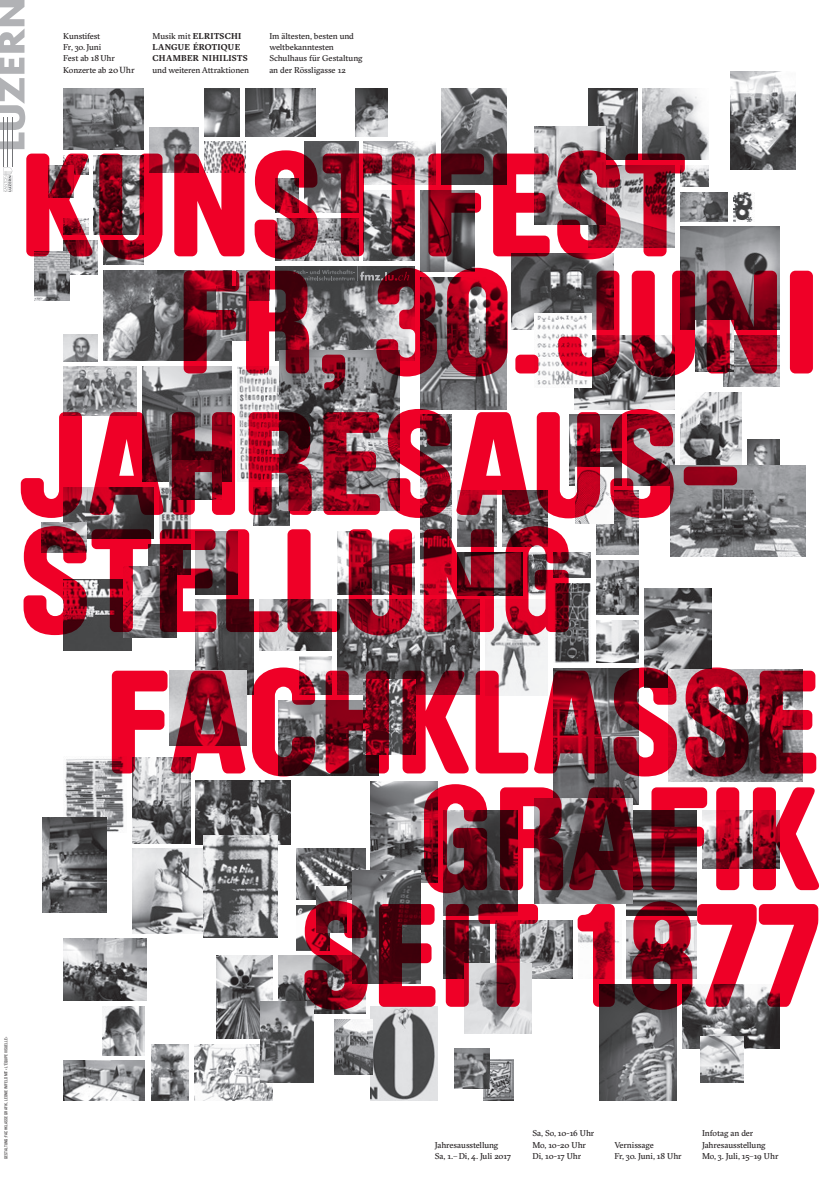
<style>
.page{position:relative;width:840px;height:1191px;background:#fff}
.page>*{position:absolute;margin:0;border:0;box-sizing:border-box;transform-origin:0 0}
.t1{font:900 145px/117px "Brauer Neue";color:#ef0027}
.t2{font:8.4px/11.4px "GT Sectra";letter-spacing:-.01em;color:#231f20}
.t3{font:700 8.4px "GT Sectra";letter-spacing:.04em;color:#231f20}
.t4{font:4.2px "Brauer Neue";letter-spacing:.02em;color:#231f20}
.s1{font-size:8.8px}
.s2{font-weight:400}
</style>
<div class="page">
<img style="left:596px;top:560px;width:42px;height:55px">
<img style="left:103px;top:1006px;width:41px;height:49px">
<img style="left:680px;top:392px;width:61px;height:73px">
<img style="left:196px;top:531px;width:41px;height:63px">
<img style="left:483px;top:1059px;width:30px;height:41px">
<img style="left:63px;top:367px;width:73px;height:48px">
<img style="left:196px;top:600px;width:58px;height:94px">
<img style="left:259px;top:600px;width:72px;height:50px">
<img style="left:195px;top:780px;width:95px;height:64px">
<img style="left:457px;top:552px;width:65px;height:43px">
<img style="left:370px;top:781px;width:67px;height:101px">
<img style="left:443px;top:810px;width:74px;height:105px">
<img style="left:245px;top:88px;width:70px;height:48px">
<svg style="left:0;top:0;width:25px;height:149px"></svg>
<hr style="left:8px;top:117px;width:1px;height:50px;background:#737477">
<hr style="left:12px;top:117px;width:1px;height:50px;background:#737477">
<svg style="left:3px;top:167px;width:10px;height:25px"></svg>
<hr style="left:3px;top:117px;width:1px;height:50px;background:#737477">
<img style="left:65px;top:756px;width:59px;height:76px">
<img style="left:495px;top:920px;width:77px;height:58px">
<img style="left:103px;top:271px;width:128px;height:90px">
<img style="left:275px;top:266px;width:139px;height:95px">
<img style="left:204px;top:88px;width:35px;height:48px">
<img style="left:63px;top:218px;width:25px;height:17px">
<img style="left:204px;top:142px;width:41px;height:31px">
<img style="left:588px;top:88px;width:48px;height:71px">
<img style="left:588px;top:165px;width:86px;height:82px">
<img style="left:103px;top:240px;width:41px;height:25px">
<img style="left:142px;top:366px;width:89px;height:115px">
<img style="left:236px;top:271px;width:33px;height:29px">
<img style="left:680px;top:165px;width:27px;height:22px">
<img style="left:63px;top:487px;width:90px;height:52px">
<img style="left:364px;top:190px;width:50px;height:70px">
<img style="left:443px;top:920px;width:46px;height:58px">
<img style="left:420px;top:277px;width:86px;height:132px">
<img style="left:364px;top:142px;width:71px;height:43px">
<img style="left:63px;top:155px;width:25px;height:20px">
<img style="left:680px;top:192px;width:47px;height:29px">
<img style="left:457px;top:491px;width:39px;height:55px">
<img style="left:441px;top:88px;width:65px;height:97px">
<img style="left:275px;top:218px;width:83px;height:42px">
<img style="left:534px;top:127px;width:71px;height:98px">
<img style="left:337px;top:531px;width:77px;height:63px">
<img style="left:511px;top:253px;width:102px;height:77px">
<img style="left:63px;top:88px;width:81px;height:62px">
<img style="left:63px;top:240px;width:35px;height:34px">
<img style="left:420px;top:190px;width:54px;height:81px">
<img style="left:680px;top:227px;width:98px;height:103px">
<img style="left:747px;top:440px;width:31px;height:25px">
<img style="left:644px;top:588px;width:67px;height:99px">
<img style="left:132px;top:848px;width:71px;height:85px">
<img style="left:626px;top:920px;width:70px;height:58px">
<img style="left:253px;top:487px;width:36px;height:39px">
<img style="left:553px;top:552px;width:37px;height:25px">
<img style="left:667px;top:669px;width:135px;height:112px">
<img style="left:63px;top:334px;width:35px;height:27px">
<img style="left:149px;top:127px;width:49px;height:46px">
<img style="left:275px;top:179px;width:24px;height:33px">
<img style="left:148px;top:544px;width:42px;height:30px">
<img style="left:733px;top:192px;width:20px;height:29px">
<img style="left:578px;top:921px;width:41px;height:57px">
<img style="left:63px;top:580px;width:68px;height:70px">
<img style="left:420px;top:415px;width:31px;height:179px">
<img style="left:554px;top:583px;width:36px;height:79px">
<img style="left:237px;top:366px;width:42px;height:115px">
<img style="left:485px;top:600px;width:62px;height:95px">
<img style="left:370px;top:1006px;width:67px;height:94px">
<img style="left:527px;top:552px;width:19px;height:43px">
<img style="left:296px;top:905px;width:33px;height:46px">
<img style="left:299px;top:656px;width:32px;height:38px">
<img style="left:195px;top:1044px;width:77px;height:56px">
<img style="left:355px;top:88px;width:32px;height:48px">
<img style="left:599px;top:984px;width:77px;height:116px">
<img style="left:723px;top:335px;width:55px;height:52px">
<img style="left:335px;top:1019px;width:37px;height:55px">
<img style="left:626px;top:810px;width:70px;height:105px">
<img style="left:627px;top:415px;width:47px;height:70px">
<img style="left:574px;top:335px;width:100px;height:74px">
<img style="left:43px;top:817px;width:63px;height:95px">
<img style="left:216px;top:955px;width:56px;height:83px">
<img style="left:151px;top:1044px;width:37px;height:56px">
<img style="left:553px;top:668px;width:85px;height:136px">
<img style="left:569px;top:415px;width:52px;height:70px">
<img style="left:502px;top:491px;width:44px;height:55px">
<img style="left:124px;top:567px;width:53px;height:70px">
<img style="left:63px;top:1061px;width:81px;height:39px">
<img style="left:279px;top:351px;width:120px;height:159px">
<img style="left:63px;top:938px;width:83px;height:62px">
<img style="left:730px;top:72px;width:65px;height:98px">
<img style="left:702px;top:810px;width:76px;height:58px">
<img style="left:279px;top:701px;width:99px;height:74px">
<img style="left:296px;top:848px;width:69px;height:51px">
<img style="left:132px;top:757px;width:58px;height:86px">
<img style="left:596px;top:491px;width:42px;height:64px">
<img style="left:41px;top:523px;width:46px;height:30px">
<img style="left:670px;top:465px;width:134px;height:91px">
<img style="left:682px;top:984px;width:96px;height:64px">
<img style="left:596px;top:620px;width:42px;height:42px">
<img style="left:278px;top:955px;width:87px;height:58px">
<img style="left:695px;top:320px;width:38px;height:51px">
<svg style="left:293px;top:266px;width:116px;height:15px"></svg>
<img style="left:203px;top:835px;width:74px;height:103px">
<img style="left:216px;top:286px;width:32px;height:54px">
<img style="left:534px;top:798px;width:98px;height:105px">
<img style="left:353px;top:870px;width:67px;height:113px">
<img style="left:304px;top:142px;width:54px;height:70px">
<img style="left:700px;top:1036px;width:42px;height:46px">
<img style="left:94px;top:155px;width:50px;height:80px">
<img style="left:159px;top:487px;width:31px;height:52px">
<img style="left:454px;top:1048px;width:35px;height:40px">
<img style="left:575px;top:468px;width:38px;height:55px">
<img style="left:533px;top:313px;width:58px;height:74px">
<img style="left:642px;top:88px;width:65px;height:71px">
<img style="left:337px;top:600px;width:142px;height:94px">
<img style="left:35px;top:252px;width:34px;height:48px">
<img style="left:169px;top:461px;width:52px;height:38px">
<img style="left:169px;top:670px;width:77px;height:75px">
<img style="left:363px;top:679px;width:53px;height:75px">
<img style="left:316px;top:886px;width:30px;height:46px">
<img style="left:48px;top:165px;width:25px;height:33px">
<img style="left:464px;top:963px;width:67px;height:70px">
<img style="left:260px;top:1001px;width:53px;height:81px">
<p class="t2" style="left:63px;top:30px;width:38px">Kunstifest</p>
<p class="t2" style="left:63px;top:41px;width:40px">Fr, 30. Juni</p>
<p class="t2" style="left:63px;top:53px;width:73px">Fest ab 18 Uhr<br>Konzerte ab <span class="s1">20 Uhr</span></p>
<p class="t3" style="left:152px;top:30px;width:90px"><span class="s2">Musik mit</span> ELRITSCHI</p>
<p class="t3" style="left:152px;top:42px;width:89px">LANGUE ÉROTIQUE</p>
<p class="t3" style="left:152px;top:53px;width:96px">CHAMBER NIHILISTS</p>
<p class="t2" style="left:152px;top:64px;width:98px">und weiteren Attraktionen</p>
<p class="t2" style="left:269px;top:30px;width:95px">Im ältesten, besten und weltbekanntesten<br>Schulhaus für Gestaltung</p>
<p class="t2" style="left:269px;top:64px;width:78px">an der Rössligasse 12</p>
<p class="t4" style="left:4px;top:1158px;width:124px;rotate:-90deg">GESTALTUNG: FACHKLASSE GRAFIK, LEONIE IMFELD MIT ‹L’ÉQUIPE VISUELLE›</p>
<h1 class="t1" style="left:177px;top:148px;width:644px;text-indent:-157px">KUNSTIFEST<br>FR, 30. JUNI</h1>
<h1 class="t1" style="left:19px;top:406px;width:724px">JAHRESAUS-<br>STELLUNG</h1>
<h1 class="t1" style="left:105px;top:665px;width:715px;text-align:right">FACHKLASSE<br>GRAFIK<br>SEIT 1877</h1>
<p class="t2" style="left:434px;top:1139px;width:65px">Jahresausstellung</p>
<p class="t2" style="left:434px;top:1150px;width:78px">Sa, 1.– Di, 4. Juli 2017</p>
<p class="t2" style="left:532px;top:1127px;width:63px">Sa, So, 10-16 Uhr</p>
<p class="t2" style="left:532px;top:1139px;width:55px">Mo, 10-20 Uhr</p>
<p class="t2" style="left:532px;top:1150px;width:50px">Di, 10-17 Uhr</p>
<p class="t2" style="left:614px;top:1139px;width:41px">Vernissage</p>
<p class="t2" style="left:614px;top:1150px;width:69px">Fr, 30. Juni, 18 Uhr</p>
<p class="t2" style="left:701px;top:1127px;width:53px">Infotag an der</p>
<p class="t2" style="left:701px;top:1139px;width:65px">Jahresausstellung</p>
<p class="t2" style="left:701px;top:1150px;width:78px">Mo, 3. Juli, 15–19 Uhr</p>
</div>
